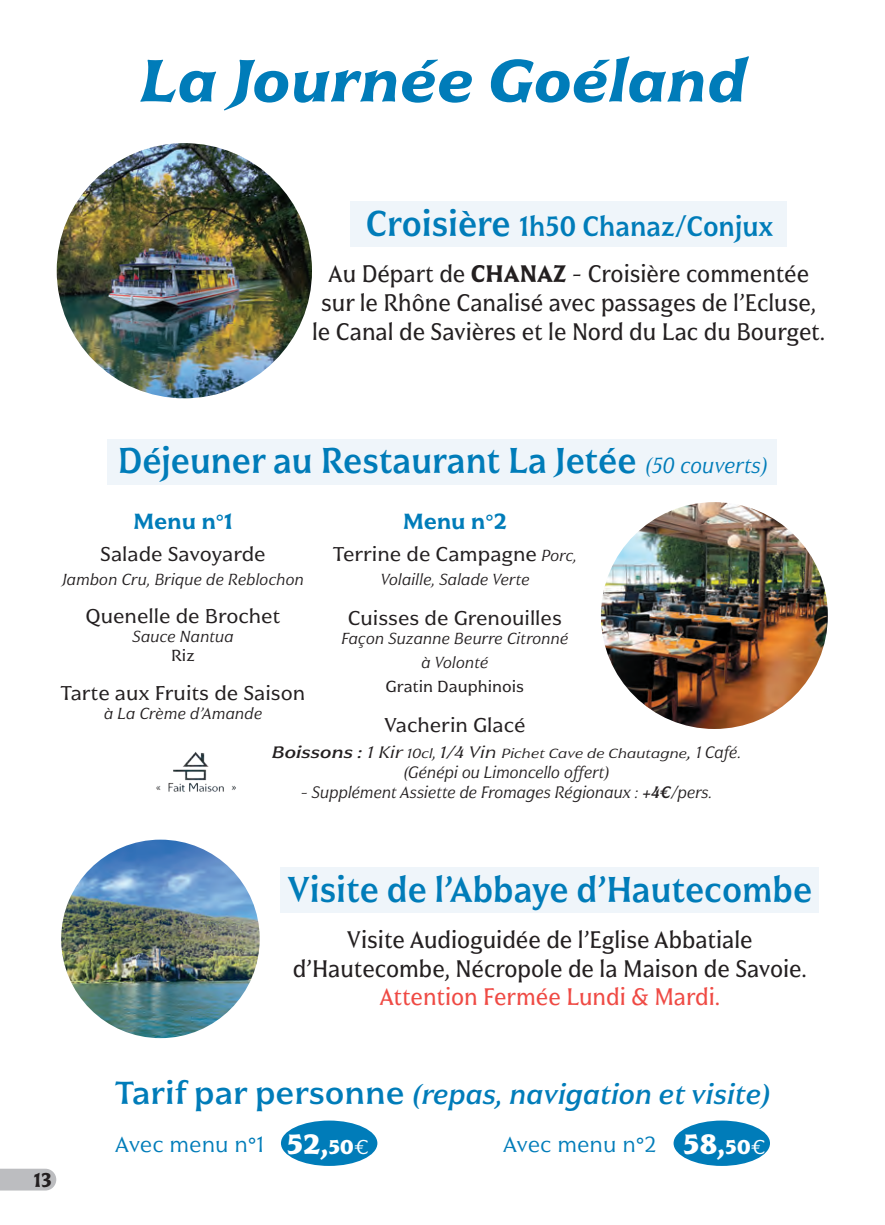
<style>
.page{position:relative;width:885px;height:1225px;background:#fff}
.page>*{position:absolute;margin:0;border:0;box-sizing:border-box;transform-origin:0 0}
.t1{font:italic 700 expanded 60px "Civane";color:#007cb9}
.t2{font:36px "Civane Con Med";color:#007cb9}
.t3{font:28px "Civane Nor Med It";color:#007cb9}
.t4{font:28px "Civane Con Med";color:#007cb9}
.t5{font:24px/28.8px "Civane Con Reg";color:#231f20;text-align:center}
.t6{font:24px "Civane Con Reg";color:#ef4a44}
.t7{font:22px "Civane Nor Boo";color:#007cb9}
.t8{font:22px "Civane Nor Dem";letter-spacing:-.005em;color:#007cb9}
.t9{font:20px "Civane Nor Reg";color:#231f20}
.t10{font:20px "Civane Con Dem";color:#231f20}
.t11{font:16.6px "Civane Nor Boo It";letter-spacing:-.01em;color:#231f20}
.t12{font:16px/24px "Civane Nor Boo It";color:#231f20;text-align:center}
.t13{font:16px "Civane Nor Reg";color:#231f20}
.t14{font:13.2px "Civane Nor Boo It";letter-spacing:-.01em;color:#231f20;scale:1.21 1}
.s1{font-size:36px}
.s2{font-family:"Civane Con Dem"}
.s3{font-family:"Civane Con Boo It";font-size:22px}
.s4{font-family:"Civane Nor Boo It";font-size:16px}
.s5{font-family:"Civane Nor Med It";font-size:16.6px}
.s6{font-size:16.6px}
.s7{font-family:"Civane Nor Med It"}
.s8{font-family:"Civane Nor Med";font-size:32px}
.s9{font-family:"Civane Nor Bol";font-size:28px;color:#fff}
</style>
<div class="page">
<svg style="left:0;top:1168px;width:56px;height:22px"></svg>
<div style="left:281px;top:867px;width:537px;height:45px;background:#eff5fa"></div>
<img style="left:61px;top:839px;width:199px;height:199px;border-radius:99px">
<img style="left:57px;top:143px;width:255px;height:255px;border-radius:128px">
<div style="left:350px;top:202px;width:437px;height:45px;background:#eff5fa"></div>
<div style="left:281px;top:1120px;width:96px;height:46px;background:#007cb9;border-radius:50%"></div>
<div style="left:673px;top:1120px;width:97px;height:46px;background:#007cb9;border-radius:50%"></div>
<div style="left:108px;top:440px;width:669px;height:45px;background:#eff5fa"></div>
<img style="left:601px;top:502px;width:226px;height:227px;border-radius:113px">
<img style="left:156px;top:752px;width:80px;height:40px">
<h1 class="t1" style="left:139px;top:43px;width:608px">La Journée Goéland</h1>
<p class="t4" style="left:366px;top:209px;width:409px"><span class="s1">Croisière</span> 1h50 Chanaz/Conjux</p>
<p class="t5" style="left:312px;top:259px;width:514px">Au Départ de <span class="s2">CHANAZ</span> - Croisière commentée sur le Rhône Canalisé avec passages de l’Ecluse, le Canal de Savières et le Nord du Lac du Bourget.</p>
<h2 class="t2" style="left:118px;top:438px;width:651px">Déjeuner au Restaurant La Jetée <span class="s3">(50 couverts)</span></h2>
<p class="t8" style="left:133px;top:507px;width:101px">Menu n°1</p>
<p class="t9" style="left:100px;top:541px;width:167px">Salade Savoyarde</p>
<p class="t12" style="left:62px;top:567px;width:243px">Jambon Cru, Brique de Reblochon</p>
<p class="t9" style="left:85px;top:603px;width:196px">Quenelle de Brochet</p>
<p class="t12" style="left:132px;top:624px;width:103px">Sauce Nantua</p>
<p class="t13" style="left:171px;top:646px;width:25px">Riz</p>
<p class="t9" style="left:61px;top:680px;width:246px">Tarte aux Fruits de Saison</p>
<p class="t12" style="left:104px;top:701px;width:160px">à La Crème d’Amande</p>
<p class="t8" style="left:402px;top:507px;width:106px">Menu n°2</p>
<p class="t9" style="left:333px;top:541px;width:245px">Terrine de Campagne <span class="s4">Porc,</span></p>
<p class="t12" style="left:380px;top:567px;width:151px">Volaille, Salade Verte</p>
<p class="t9" style="left:348px;top:605px;width:215px">Cuisses de Grenouilles</p>
<p class="t12" style="left:341px;top:626px;width:229px">Façon Suzanne Beurre Citronné à Volonté</p>
<p class="t13" style="left:385px;top:676px;width:140px">Gratin Dauphinois</p>
<p class="t9" style="left:384px;top:712px;width:143px">Vacherin Glacé</p>
<p class="t14" style="left:271px;top:745px;width:389px"><span class="s5">Boissons :</span> <span class="s6">1 Kir</span> 10cl<span class="s6">, 1/4 Vin</span> Pichet Cave de Chautagne<span class="s6">, 1 Café.</span></p>
<p class="t11" style="left:403px;top:762px;width:207px">(Génépi ou Limoncello offert)</p>
<p class="t11" style="left:300px;top:782px;width:413px">- Supplément Assiette de Fromages Régionaux : <span class="s7">+4€</span>/pers.</p>
<h2 class="t2" style="left:287px;top:867px;width:526px">Visite de l’Abbaye d’Hautecombe</h2>
<p class="t5" style="left:293px;top:925px;width:515px">Visite Audioguidée de l’Eglise Abbatiale d’Hautecombe, Nécropole de la Maison de Savoie.</p>
<p class="t6" style="left:379px;top:982px;width:342px">Attention Fermée Lundi &amp; Mardi.</p>
<p class="t10" style="left:34px;top:1167px;width:19px">13</p>
<p class="t3" style="left:115px;top:1076px;width:656px"><span class="s8">Tarif par personne</span> (repas, navigation et visite)</p>
<p class="t7" style="left:115px;top:1130px;width:255px">Avec menu n°1 <span class="s9">52,</span><sub>50</sub><sub>€</sub></p>
<p class="t7" style="left:503px;top:1130px;width:264px">Avec menu n°2 <span class="s9">58,</span><sub>50</sub><sub>€</sub></p>
</div>
